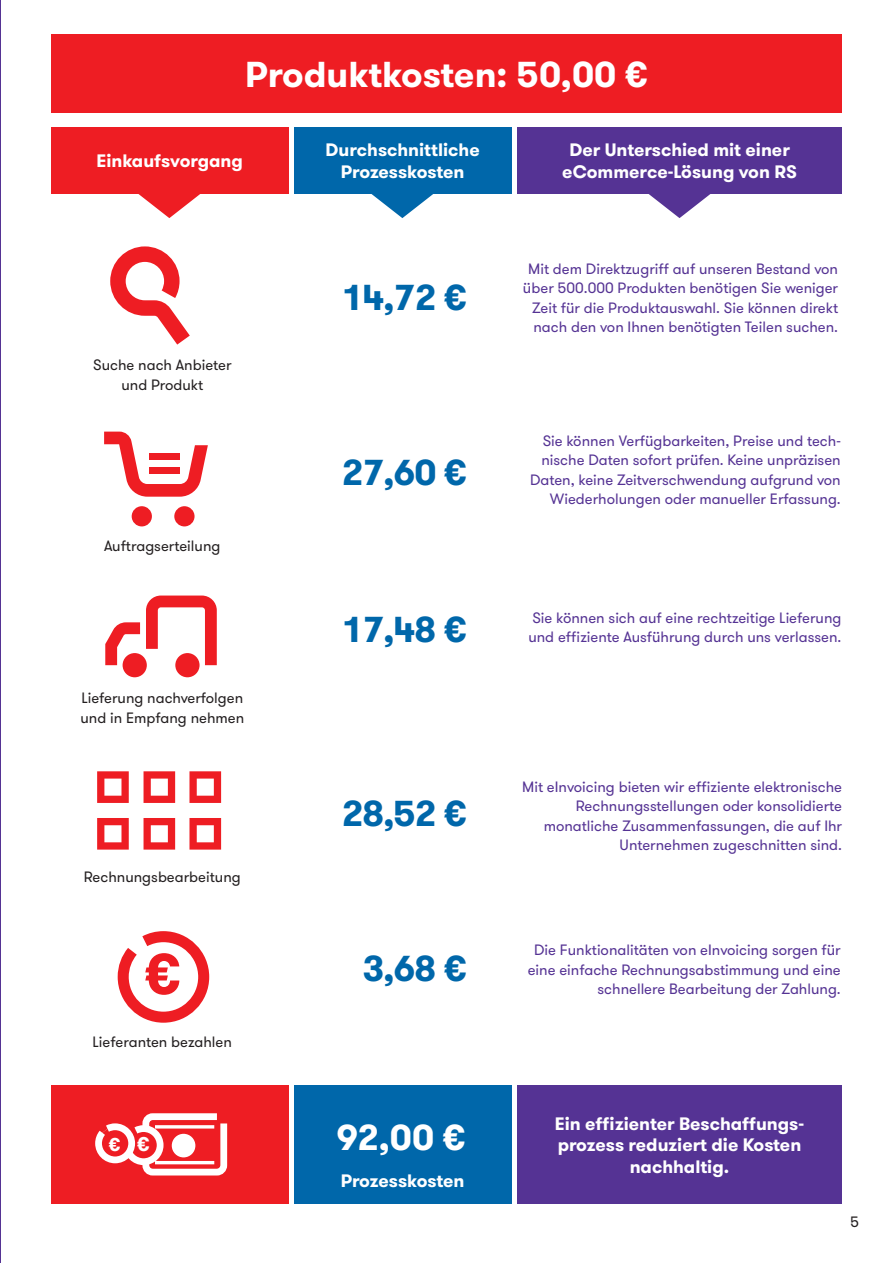
<style>
.page{position:relative;width:893px;height:1263px;background:#fff}
.page>*{position:absolute;margin:0;border:0;box-sizing:border-box;transform-origin:0 0}
.t1{font:700 57.15px "GT Walsheim";color:#ee1d23}
.t2{font:700 36px "GT Walsheim Pro";letter-spacing:-.03em;color:#0067aa}
.t3{font:700 36px "GT Walsheim Pro";color:#fff}
.t4{font:700 18.6px "GT Walsheim";color:#fff}
.t5{font:700 18px/21.6px "GT Walsheim Pro";color:#fff;text-align:center}
.t6{font:15px/19.5px "GT Walsheim Pro";color:#553394;text-align:right}
.t7{font:15px/19.5px "GT Walsheim Pro";color:#231f20;text-align:center}
.s1{font-size:19.8px}
</style>
<div class="page">
<hr style="left:0;top:0;width:1px;height:1263px;background:#553394">
<div style="left:294px;top:1085px;width:217px;height:118px;background:#0067aa"></div>
<div style="left:517px;top:1085px;width:325px;height:118px;background:#553394"></div>
<svg style="left:110px;top:246px;width:80px;height:99px"></svg>
<div style="left:174px;top:506px;width:21px;height:20px;background:#ee1d23;border-radius:50%"></div>
<div style="left:132px;top:506px;width:20px;height:20px;background:#ee1d23;border-radius:50%"></div>
<svg style="left:104px;top:432px;width:104px;height:65px"></svg>
<div style="left:149px;top:468px;width:31px;height:6px;background:#ee1d23"></div>
<div style="left:149px;top:454px;width:31px;height:6px;background:#ee1d23"></div>
<svg style="left:117px;top:931px;width:93px;height:92px"></svg>
<svg style="left:146px;top:595px;width:71px;height:70px"></svg>
<svg style="left:105px;top:622px;width:35px;height:43px"></svg>
<div style="left:123px;top:653px;width:24px;height:24px;background:#ee1d23;border-radius:50%"></div>
<div style="left:175px;top:653px;width:25px;height:24px;background:#ee1d23;border-radius:50%"></div>
<div style="left:51px;top:34px;width:791px;height:79px;background:#ee1d23"></div>
<div style="left:51px;top:1085px;width:237px;height:118px;background:#ee1d23"></div>
<svg style="left:95px;top:1113px;width:133px;height:63px"></svg>
<div style="left:172px;top:1134px;width:23px;height:23px;background:#fff;border-radius:50%"></div>
<hr style="left:155px;top:1125px;width:59px;height:3px;background:#fff">
<hr style="left:155px;top:1161px;width:59px;height:3px;background:#fff">
<svg style="left:138px;top:194px;width:62px;height:24px"></svg>
<svg style="left:371px;top:194px;width:62px;height:24px"></svg>
<svg style="left:649px;top:194px;width:62px;height:24px"></svg>
<div style="left:51px;top:127px;width:237px;height:67px;background:#ee1d23"></div>
<div style="left:294px;top:127px;width:217px;height:67px;background:#0067aa"></div>
<div style="left:517px;top:127px;width:325px;height:67px;background:#553394"></div>
<svg style="left:97px;top:818px;width:32px;height:32px"></svg>
<svg style="left:97px;top:771px;width:32px;height:32px"></svg>
<svg style="left:144px;top:771px;width:31px;height:32px"></svg>
<svg style="left:189px;top:771px;width:32px;height:32px"></svg>
<svg style="left:144px;top:818px;width:31px;height:32px"></svg>
<svg style="left:189px;top:818px;width:33px;height:32px"></svg>
<h2 class="t3" style="left:245px;top:51px;width:404px">Produktkosten: 50,00 €</h2>
<p class="t5" style="left:96px;top:150px;width:148px">Einkaufsvorgang</p>
<p class="t5" style="left:326px;top:140px;width:156px">Durchschnittliche<br>Prozesskosten</p>
<p class="t5" style="left:562px;top:140px;width:236px">Der Unterschied mit einer eCommerce-Lösung von RS</p>
<p class="t7" style="left:93px;top:356px;width:140px">Suche nach Anbieter und Produkt</p>
<p class="t7" style="left:104px;top:536px;width:118px">Auftragserteilung</p>
<p class="t7" style="left:80px;top:689px;width:165px;text-align:left">Lieferung nachverfolgen und in Empfang nehmen</p>
<p class="t7" style="left:84px;top:868px;width:158px">Rechnungsbearbeitung</p>
<h1 class="t1" style="left:145px;top:937px;width:37px">€</h1>
<p class="t7" style="left:93px;top:1032px;width:141px">Lieferanten bezahlen</p>
<p class="t4" style="left:109px;top:1132px;width:42px">€ <span class="s1">€</span></p>
<h2 class="t2" style="left:341px;top:274px;width:127px">14,72 €</h2>
<h2 class="t2" style="left:341px;top:449px;width:127px">27,60 €</h2>
<h2 class="t2" style="left:341px;top:605px;width:127px">17,48 €</h2>
<p class="t6" style="left:523px;top:259px;width:317px">Mit dem Direktzugriff auf unseren Bestand von über 500.000 Produkten benötigen Sie weniger Zeit für die Produktauswahl. Sie können direkt nach den von Ihnen benötigten Teilen suchen.</p>
<p class="t6" style="left:530px;top:431px;width:312px">Sie können Verfügbarkeiten, Preise und tech&shy;nische Daten sofort prüfen. Keine unpräzisen Daten, keine Zeitverschwendung aufgrund von Wiederholungen oder manueller Erfassung.</p>
<p class="t6" style="left:528px;top:608px;width:315px;text-align:left">Sie können sich auf eine rechtzeitige Lieferung und effiziente Ausführung durch uns verlassen.</p>
<h2 class="t2" style="left:341px;top:790px;width:127px">28,52 €</h2>
<h2 class="t2" style="left:362px;top:945px;width:106px">3,68 €</h2>
<p class="t6" style="left:522px;top:777px;width:321px">Mit eInvoicing bieten wir effiziente elektronische Rechnungsstellungen oder konsolidierte monatliche Zusammenfassungen, die auf Ihr Unternehmen zugeschnitten sind.</p>
<p class="t6" style="left:528px;top:941px;width:315px">Die Funktionalitäten von eInvoicing sorgen für eine einfache Rechnungsabstimmung und eine schnellere Bearbeitung der Zahlung.</p>
<h2 class="t3" style="left:336px;top:1114px;width:131px">92,00 €</h2>
<p class="t5" style="left:555px;top:1113px;width:251px">Ein effizienter Beschaffungs&shy;prozess reduziert die Kosten nachhaltig.</p>
<p class="t5" style="left:341px;top:1170px;width:125px">Prozesskosten</p>
<p class="t7" style="left:850px;top:1213px;width:10px">5</p>
</div>
